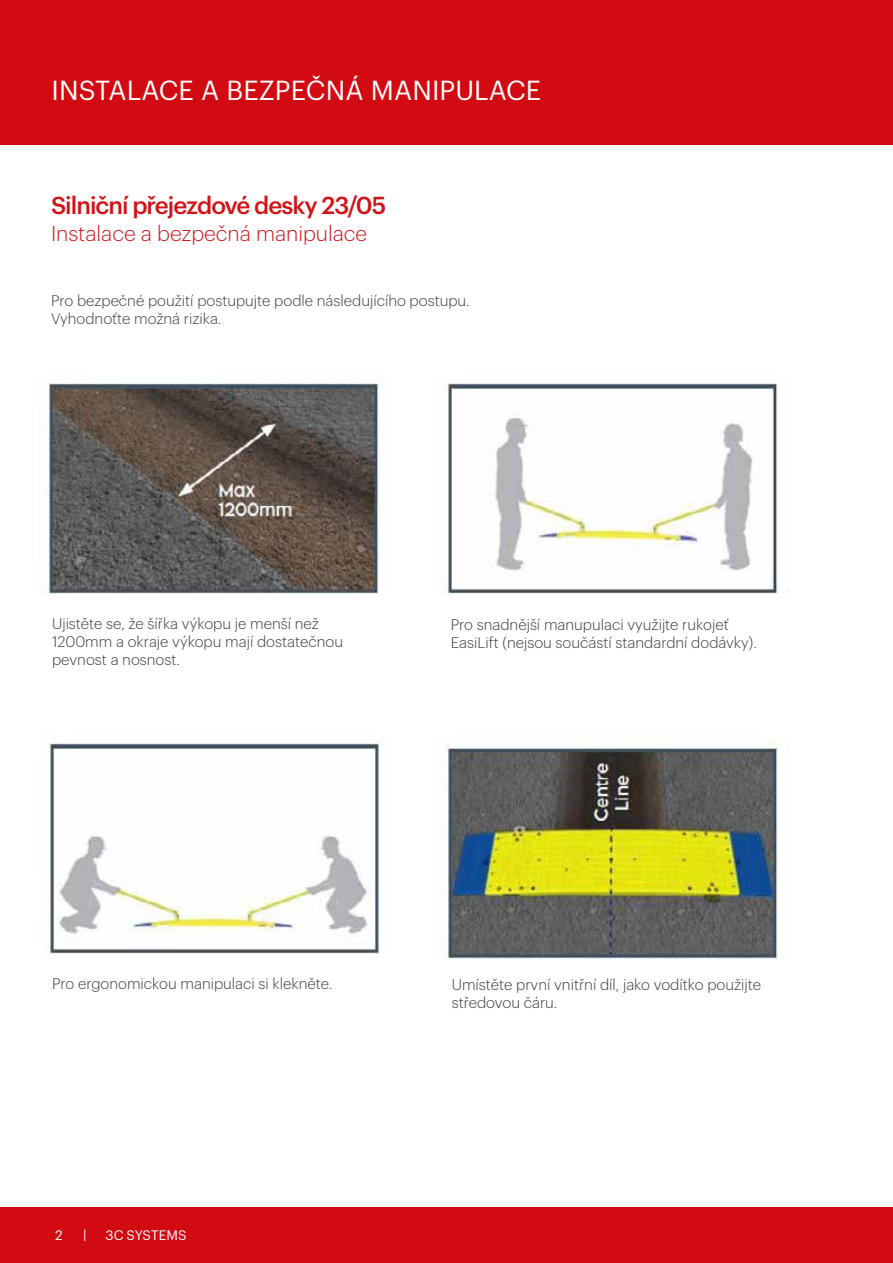
<style>
.page{position:relative;width:893px;height:1263px;background:#fff}
.page>*{position:absolute;margin:0;border:0;box-sizing:border-box;transform-origin:0 0}
.t1{font:27px "Graphik";letter-spacing:.005em;color:#fff}
.t2{font:500 24px "Graphik";letter-spacing:-.04em;color:#d21317}
.t3{font:300 21px "Graphik";color:#cd171a}
.t4{font:300 15px/18px "Graphik";color:#3c3c3b}
.t5{font:13.5px "Graphik";letter-spacing:.005em;color:#fff}
</style>
<div class="page">
<div style="left:0;top:0;width:893px;height:145px;background:#d20a11"></div>
<div style="left:0;top:1208px;width:893px;height:55px;background:#d20a11"></div>
<img style="left:46px;top:383px;width:333px;height:211px">
<img style="left:444px;top:383px;width:334px;height:211px">
<img style="left:47px;top:739px;width:334px;height:214px">
<img style="left:445px;top:743px;width:334px;height:216px">
<h1 class="t1" style="left:52px;top:70px;width:491px">INSTALACE A BEZPEČNÁ MANIPULACE</h1>
<h2 class="t2" style="left:51px;top:187px;width:337px">Silniční přejezdové desky 23/05</h2>
<h3 class="t3" style="left:51px;top:218px;width:318px">Instalace a bezpečná manipulace</h3>
<p class="t4" style="left:51px;top:290px;width:420px">Pro bezpečné použití postupujte podle následujícího postupu.<br>Vyhodnoťte možná rizika.</p>
<p class="t4" style="left:52px;top:614px;width:292px">Ujistěte se, že šířka výkopu je menší než<br>1200mm a okraje výkopu mají dostatečnou pevnost a nosnost.</p>
<p class="t4" style="left:451px;top:614px;width:308px">Pro snadnější manupulaci využijte rukojeť<br>EasiLift (nejsou součástí standardní dodávky).</p>
<p class="t4" style="left:52px;top:973px;width:282px">Pro ergonomickou manipulaci si klekněte.</p>
<p class="t5" style="left:55px;top:1225px;width:9px">2</p>
<p class="t5" style="left:83px;top:1225px;width:5px">|</p>
<p class="t5" style="left:105px;top:1225px;width:83px">3C SYSTEMS</p>
<p class="t4" style="left:452px;top:974px;width:311px">Umístěte první vnitřní díl, jako vodítko použijte středovou čáru.</p>
</div>
